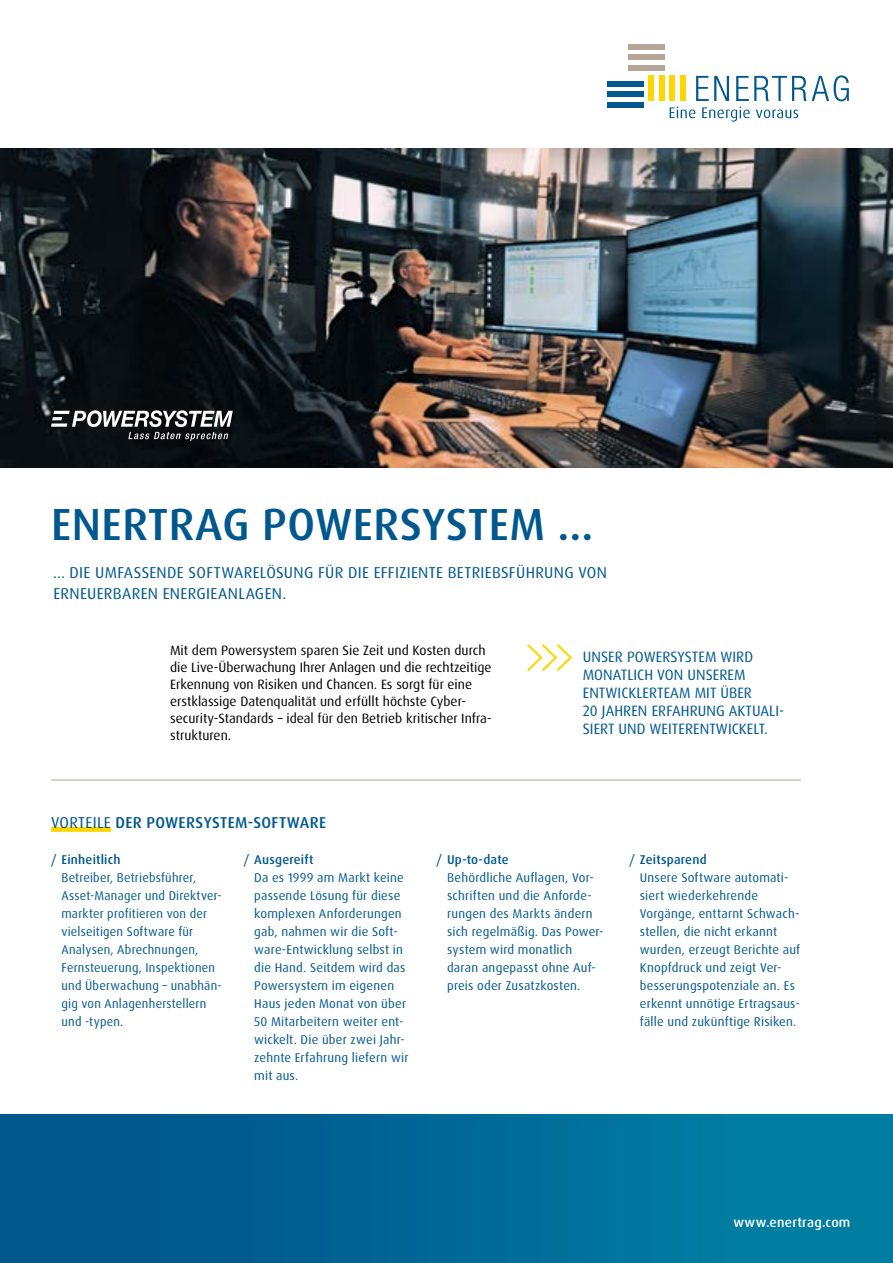
<style>
.page{position:relative;width:893px;height:1263px;background:#fff}
.page>*{position:absolute;margin:0;border:0;box-sizing:border-box;transform-origin:0 0}
.t1{font:500 45px "Dax Pro";letter-spacing:.01em;color:#00588e}
.t2{font:15.75px/21px "Dax Pro";letter-spacing:.02em;color:#00588e}
.t3{font:500 15.75px "Dax Pro";letter-spacing:.02em;color:#00588e}
.t4{font:15px/18px "Dax Pro";letter-spacing:.005em;color:#00588e}
.t5{font:13.5px/17.1px "Dax Pro";color:#000}
.t6{font:500 13.5px "Dax Pro";letter-spacing:.015em;color:#fff}
.t7{font:12.75px/18px "Dax Pro";letter-spacing:.015em;color:#00588e}
.s1{font-weight:400}
.s2{font-weight:500}
</style>
<div class="page">
<div style="left:0;top:1114px;width:893px;height:149px;background:linear-gradient(to right,#00518b,#0082a4)"></div>
<img style="left:0;top:149px;width:893px;height:319px">
<svg style="left:696px;top:76px;width:33px;height:25px"></svg>
<svg style="left:736px;top:75px;width:113px;height:26px"></svg>
<svg style="left:670px;top:107px;width:25px;height:11px"></svg>
<svg style="left:702px;top:107px;width:48px;height:15px"></svg>
<svg style="left:756px;top:110px;width:42px;height:8px"></svg>
<div style="left:680px;top:76px;width:6px;height:25px;background:#ffd600"></div>
<div style="left:670px;top:76px;width:5px;height:25px;background:#ffd600"></div>
<div style="left:659px;top:76px;width:5px;height:25px;background:#ffd600"></div>
<div style="left:649px;top:76px;width:5px;height:25px;background:#ffd600"></div>
<div style="left:607px;top:92px;width:36px;height:5px;background:#00588e"></div>
<div style="left:607px;top:102px;width:36px;height:5px;background:#00588e"></div>
<div style="left:607px;top:81px;width:36px;height:5px;background:#00588e"></div>
<div style="left:628px;top:55px;width:36px;height:5px;background:#b5a698"></div>
<div style="left:628px;top:65px;width:36px;height:6px;background:#b5a698"></div>
<div style="left:628px;top:44px;width:36px;height:6px;background:#b5a698"></div>
<div style="left:51px;top:827px;width:60px;height:5px;background:#ffd600"></div>
<svg style="left:527px;top:644px;width:45px;height:28px"></svg>
<hr style="left:51px;top:780px;width:750px;height:1px;background:#b5a698">
<svg style="left:51px;top:410px;width:182px;height:31px"></svg>
<h1 class="t1" style="left:51px;top:495px;width:544px">ENERTRAG POWERSYSTEM …</h1>
<p class="t2" style="left:53px;top:562px;width:555px">... DIE UMFASSENDE SOFTWARELÖSUNG FÜR DIE EFFIZIENTE BETRIEBSFÜHRUNG VON<br>ERNEUERBAREN ENERGIEANLAGEN.</p>
<p class="t5" style="left:170px;top:641px;width:323px">Mit dem Powersystem sparen Sie Zeit und Kosten durch die Live-Überwachung Ihrer Anlagen und die rechtzeitige Erkennung von Risiken und Chancen. Es sorgt für eine erstklassige Datenqualität und erfüllt höchste Cyber&shy;security-Standards – ideal für den Betrieb kritischer Infra&shy;strukturen.</p>
<p class="t3" style="left:51px;top:812px;width:277px"><span class="s1">VORTEILE</span> DER POWERSYSTEM-SOFTWARE</p>
<p class="t4" style="left:583px;top:648px;width:203px">UNSER POWERSYSTEM WIRD<br>MONATLICH VON UNSEREM<br>ENTWICKLERTEAM MIT ÜBER<br>20 JAHREN ERFAHRUNG AKTUALI-<br>SIERT UND WEITERENTWICKELT.</p>
<p class="t7" style="left:61px;top:850px;width:162px;text-indent:-10px">/ <span class="s2">Einheitlich<br></span>Betreiber, Betriebsführer,<br>Asset-Manager und Direktver&shy;markter profitieren von der vielseitigen Software für<br>Analysen, Abrechnungen,<br>Fernsteuerung, Inspektionen und Überwachung – unabhän&shy;gig von Anlagenherstellern und -typen.</p>
<p class="t7" style="left:254px;top:850px;width:156px;text-indent:-10px">/ <span class="s2">Ausgereift<br></span>Da es 1999 am Markt keine passende Lösung für diese komplexen Anforderungen gab, nahmen wir die Soft&shy;ware-Entwicklung selbst in die Hand. Seitdem wird das<br>Powersystem im eigenen<br>Haus jeden Monat von über<br>50 Mitarbeitern weiter ent&shy;wickelt. Die über zwei Jahr&shy;zehnte Erfahrung liefern wir mit aus.</p>
<p class="t7" style="left:447px;top:850px;width:158px;text-indent:-10px">/ <span class="s2">Up-to-date<br></span>Behördliche Auflagen, Vor&shy;schriften und die Anforde&shy;rungen des Markts ändern sich regelmäßig. Das Power&shy;system wird monatlich daran angepasst ohne Auf&shy;preis oder Zusatzkosten.</p>
<p class="t7" style="left:640px;top:850px;width:162px;text-indent:-10px">/ <span class="s2">Zeitsparend<br></span>Unsere Software automati&shy;siert wiederkehrende<br>Vorgänge, enttarnt Schwach&shy;stellen, die nicht erkannt wurden, erzeugt Berichte auf<br>Knopfdruck und zeigt Ver&shy;besserungspotenziale an. Es erkennt unnötige Ertragsaus&shy;fälle und zukünftige Risiken.</p>
<p class="t6" style="left:733px;top:1213px;width:118px">www.enertrag.com</p>
</div>
